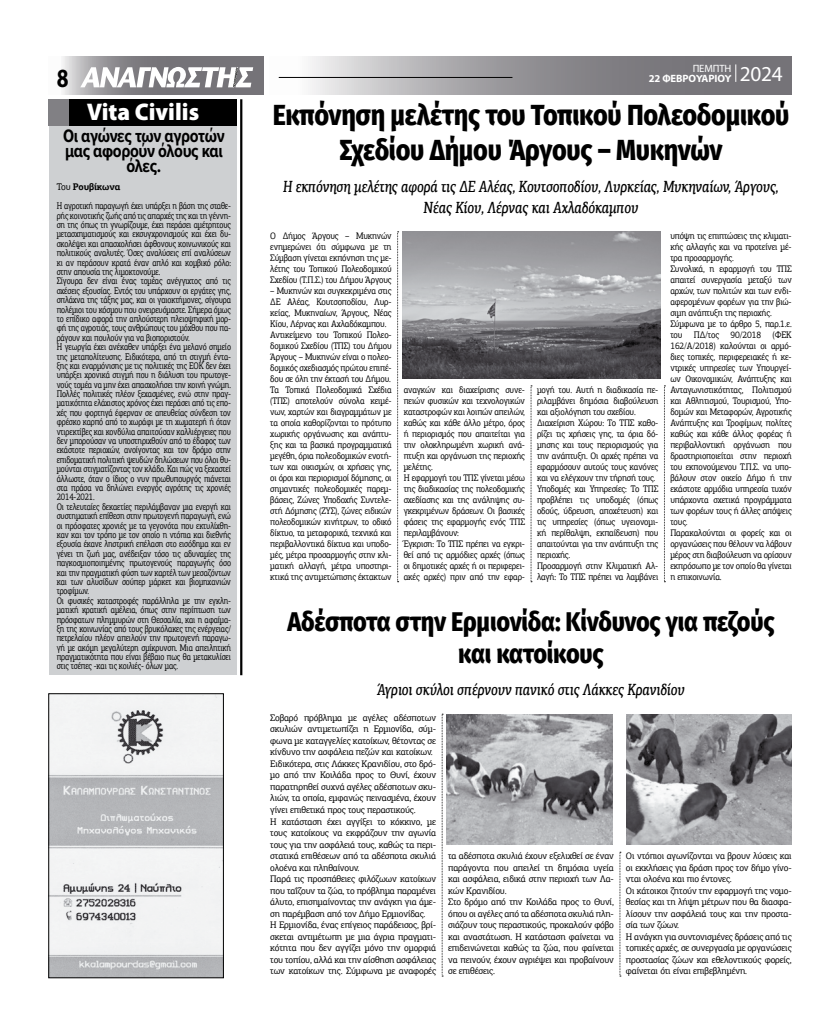
<style>
.page{position:relative;width:823px;height:1035px;background:#fff}
.page>*{position:absolute;margin:0;border:0;box-sizing:border-box;transform-origin:0 0}
.t1{font:800 29px/34.8px "Fira Sans";letter-spacing:-.01em;color:#000;text-align:center;scale:.87 1}
.t2{font:800 27px/32.4px "Fira Sans";letter-spacing:-.01em;color:#000;text-align:center;scale:.87 1}
.t3{font:700 26.3px "Myriad Pro";color:#000;scale:.81 1}
.t4{font:900 24.1px "Myriad Pro";color:#fff;scale:.96 1}
.t5{font:700 18.7px/14.6px "Proxima Nova Cond";letter-spacing:-.02em;color:#000;text-align:center;scale:.95 1}
.t6{font:italic 500 16.2px/21px "PF Agora Slab Pro";letter-spacing:-.01em;color:#000;text-align:center;scale:.8 1}
.t7{font:700 10.6px "Myriad Pro";letter-spacing:-.01em;color:#fff}
.t8{font:10.6px "Myriad Pro";letter-spacing:-.01em;color:#fff}
.t9{font:9.7px/9.4px "PF Agora Slab Pro";letter-spacing:-.02em;color:#000;scale:.81 1}
.t10{font:9.7px/18.8px "PF Agora Slab Pro";letter-spacing:-.02em;color:#000;scale:.95 1}
.t11{font:9.5px/11px "PF Agora Slab Pro";letter-spacing:-.02em;color:#000;scale:.9 1}
.t12{font:9.5px/11.5px "PF Agora Slab Pro";letter-spacing:-.02em;color:#000}
.s1{font-weight:400;font-size:21.3px}
.s2{font-weight:700}
</style>
<div class="page">
<svg style="left:62px;top:56px;width:201px;height:39px;background:#8f8d91"></svg>
<svg style="left:279px;top:56px;width:512px;height:39px;background:#9e9da0"></svg>
<svg style="left:80px;top:67px;width:173px;height:20px"></svg>
<hr style="left:278px;top:77px;width:234px;height:1px;background:#000">
<svg style="left:735px;top:64px;width:1px;height:18px"></svg>
<div style="left:49px;top:99px;width:187px;height:576px;background:#ced0d2"></div>
<hr style="left:240px;top:99px;width:2px;height:576px;background:#000">
<div style="left:68px;top:99px;width:168px;height:27px;background:#000"></div>
<div style="left:48px;top:99px;width:21px;height:27px;background:#818084"></div>
<img style="left:50px;top:695px;width:172px;height:281px">
<div style="left:48px;top:693px;width:176px;height:285px;border:1px solid #000"></div>
<svg style="left:441px;top:714px;width:2px;height:262px"></svg>
<svg style="left:619px;top:852px;width:1px;height:124px"></svg>
<svg style="left:397px;top:231px;width:1px;height:351px"></svg>
<svg style="left:530px;top:385px;width:1px;height:197px"></svg>
<svg style="left:664px;top:385px;width:1px;height:197px"></svg>
<img style="left:446px;top:714px;width:166px;height:130px">
<img style="left:626px;top:714px;width:165px;height:130px">
<img style="left:403px;top:231px;width:256px;height:147px">
<p class="t8" style="left:692px;top:62px;width:40px">ΠΕΜΠΤΗ</p>
<h3 class="t3" style="left:57px;top:61px;width:16px">8</h3>
<p class="t7" style="left:648px;top:71px;width:135px">22 ΦΕΒΡΟΥΑΡΙΟΥ <span class="s1">2024</span></p>
<h3 class="t4" style="left:87px;top:96px;width:118px">Vita Civilis</h3>
<h3 class="t5" style="left:63px;top:128px;width:171px">Οι αγώνες των αγροτών μας αφορούν όλους και όλες.</h3>
<p class="t10" style="left:57px;top:178px;width:185px">Του <span class="s2">Ρουβίκωνα<br></span>Η αγροτική παραγωγή έχει υπάρξει η βάση της σταθε-</p>
<p class="t9" style="left:57px;top:211px;width:216px">ρής κοινοτικής ζωής από τις απαρχές της και τη γέννη&shy;ση της όπως τη γνωρίζουμε, έχει περάσει αμέτρητους μετασχηματισμούς και εκσυγχρονισμούς και έχει δυ&shy;σκολέψει και απασχολήσει άφθονους κοινωνικούς και πολιτικούς αναλυτές. Όσες αναλύσεις επί αναλύσεων κι αν περάσουν κρατά έναν απλό και κομβικό ρόλο: στην απουσία της λιμοκτονούμε.<br>Σίγουρα δεν είναι ένας τομέας ανέγγιχτος από τις σχέσεις εξουσίας. Εντός του υπάρχουν οι εργάτες γης, σπλάχνα της τάξης μας, και οι γαιοκτήμονες, σίγουρα πολέμιοι του κόσμου που ονειρευόμαστε. Σήμερα όμως το επίδικο αφορά την απλούστερη πλειοψηφική μορ&shy;φή της αγροτιάς, τους ανθρώπους του μόχθου που πα&shy;ράγουν και πουλούν για να βιοποριστούν.<br>Η γεωργία έχει ανέκαθεν υπάρξει ένα μελανό σημείο της μεταπολίτευσης. Ειδικότερα, από τη στιγμή έντα&shy;ξης και εναρμόνισης με τις πολιτικές της ΕΟΚ δεν έχει υπάρξει χρονικά στιγμή που η διάλυση του πρωτογε&shy;νούς τομέα να μην έχει απασχολήσει την κοινή γνώμη.<br>Πολλές πολιτικές πλέον ξεχασμένες, ενώ στην πραγ&shy;ματικότητα ελάχιστος χρόνος έχει περάσει από τις επο&shy;χές που φορτηγά έφερναν σε απευθείας σύνδεση τον φρέσκο καρπό από το χωράφι με τη χωματερή ή όταν ντιρεκτίβες και κονδύλια απαιτούσαν καλλιέργειες που δεν μπορούσαν να υποστηριχθούν από το έδαφος των εκάστοτε περιοχών, ανοίγοντας και τον δρόμο στην επιδοματική πολιτική ψευδών δηλώσεων που όλοι θυ&shy;μούνται στιγματίζοντας τον κλάδο. Και πώς να ξεχαστεί άλλωστε, όταν ο ίδιος ο νυν πρωθυπουργός πιάνεται στα πράσα να δηλώνει ενεργός αγρότης τις χρονιές 2014-2021.<br>Οι τελευταίες δεκαετίες περιλάμβαναν μια ενεργή και συστηματική επίθεση στην πρωτογενή παραγωγή, ενώ οι πρόσφατες χρονιές με τα γεγονότα που εκτυλίχθη&shy;καν και τον τρόπο με τον οποίο η ντόπια και διεθνής εξουσία έκανε ληστρική επέλαση στο εισόδημα και εν γένει τη ζωή μας, ανέδειξαν τόσο τις αδυναμίες της παγκοσμιοποιημένης πρωτογενούς παραγωγής όσο και την πραγματική φύση των καρτέλ των μεσαζόντων και των αλυσίδων σούπερ μάρκετ και βιομηχανιών τροφίμων.<br>Οι φυσικές καταστροφές παράλληλα με την εγκλη&shy;ματική κρατική αμέλεια, όπως στην περίπτωση των πρόσφατων πλημμυρών στη Θεσσαλία, και η αφαίμα&shy;ξη της κοινωνίας από τους βρυκόλακες της ενέργειας/ πετρελαίου πλέον απειλούν την πρωτογενή παραγω&shy;γή με ακόμη μεγαλύτερη σμίκρυνση. Μια απειλητική πραγματικότητα που είναι βέβαιο πως θα μετακυλίσει στις τσέπες -και τις κοιλιές- όλων μας.</p>
<h1 class="t1" style="left:272px;top:95px;width:595px">Εκπόνηση μελέτης του Τοπικού Πολεοδομικού<br>Σχεδίου Δήμου Άργους – Μυκηνών</h1>
<h3 class="t6" style="left:283px;top:176px;width:620px">Η εκπόνηση μελέτης αφορά τις ΔΕ Αλέας, Κουτσοποδίου, Λυρκείας, Μυκηναίων, Άργους,<br>Νέας Κίου, Λέρνας και Αχλαδόκαμπου</h3>
<p class="t11" style="left:270px;top:230px;width:136px;text-align:justify">Ο Δήμος Άργους – Μυκηνών ενημερώνει ότι σύμφωνα με τη Σύμβαση γίνεται εκπόνηση της με&shy;λέτης του Τοπικού Πολεοδομικού Σχεδίου (Τ.Π.Σ.) του Δήμου Άργους</p>
<p class="t11" style="left:270px;top:285px;width:136px">– Μυκηνών και συγκεκριμένα στις<br>ΔΕ Αλέας, Κουτσοποδίου, Λυρ&shy;κείας, Μυκηναίων, Άργους, Νέας<br>Κίου, Λέρνας και Αχλαδόκαμπου.<br>Αντικείμενο του Τοπικού Πολεο&shy;δομικού Σχεδίου (ΤΠΣ) του Δήμου<br>Άργους – Μυκηνών είναι ο πολεο&shy;δομικός σχεδιασμός πρώτου επιπέ&shy;δου σε όλη την έκτασή του Δήμου.<br>Τα Τοπικά Πολεοδομικά Σχέδια (ΤΠΣ) αποτελούν σύνολα κειμέ&shy;νων, χαρτών και διαγραμμάτων με τα οποία καθορίζονται το πρότυπο χωρικής οργάνωσης και ανάπτυ&shy;ξης και τα βασικά προγραμματικά μεγέθη, όρια πολεοδομικών ενοτή&shy;των και οικισμών, οι χρήσεις γης, οι όροι και περιορισμοί δόμησης, οι σημαντικές πολεοδομικές παρεμ&shy;βάσεις, Ζώνες Υποδοχής Συντελε&shy;στή Δόμησης (ΖΥΣ), ζώνες ειδικών πολεοδομικών κινήτρων, το οδικό δίκτυο, τα μεταφορικά, τεχνικά και περιβαλλοντικά δίκτυα και υποδο&shy;μές, μέτρα προσαρμογής στην κλι&shy;ματική αλλαγή, μέτρα υποστηρι&shy;κτικά της αντιμετώπισης έκτακτων</p>
<p class="t11" style="left:670px;top:230px;width:136px">υπόψη τις επιπτώσεις της κλιματι&shy;κής αλλαγής και να προτείνει μέ&shy;τρα προσαρμογής.<br>Συνολικά, η εφαρμογή του ΤΠΣ απαιτεί συνεργασία μεταξύ των αρχών, των πολιτών και των ενδι&shy;αφερομένων φορέων για την βιώ&shy;σιμη ανάπτυξη της περιοχής.<br>Σύμφωνα με το άρθρο 5, παρ.1.ε. του ΠΔ/τος 90/2018 (ΦΕΚ<br>162/Α/2018) καλούνται οι αρμό&shy;διες τοπικές, περιφερειακές ή κε&shy;ντρικές υπηρεσίες των Υπουργεί&shy;ων Οικονομικών, Ανάπτυξης και<br>Ανταγωνιστικότητας, Πολιτισμού και Αθλητισμού, Τουρισμού, Υπο&shy;δομών και Μεταφορών, Αγροτικής<br>Ανάπτυξης και Τροφίμων, πολίτες καθώς και κάθε άλλος φορέας ή περιβαλλοντική οργάνωση που δραστηριοποιείται στην περιοχή του εκπονούμενου Τ.Π.Σ. να υπο&shy;βάλουν στον οικείο Δήμο ή την εκάστοτε αρμόδια υπηρεσία τυχόν υπάρχοντα σχετικά προγράμματα των φορέων τους ή άλλες απόψεις τους.<br>Παρακαλούνται οι φορείς και οι οργανώσεις που θέλουν να λάβουν μέρος στη διαβούλευση να ορίσουν εκπρόσωπο με τον οποίο θα γίνεται η επικοινωνία.</p>
<p class="t11" style="left:403px;top:384px;width:136px">αναγκών και διαχείρισης συνε&shy;πειών φυσικών και τεχνολογικών καταστροφών και λοιπών απειλών, καθώς και κάθε άλλο μέτρο, όρος ή περιορισμός που απαιτείται για την ολοκληρωμένη χωρική ανά&shy;πτυξη και οργάνωση της περιοχής μελέτης.<br>Η εφαρμογή του ΤΠΣ γίνεται μέσω της διαδικασίας της πολεοδομικής σχεδίασης και της ανάληψης συ&shy;γκεκριμένων δράσεων. Οι βασικές φάσεις της εφαρμογής ενός ΤΠΣ περιλαμβάνουν:<br>Έγκριση: Το ΤΠΣ πρέπει να εγκρι&shy;θεί από τις αρμόδιες αρχές (όπως οι δημοτικές αρχές ή οι περιφερει&shy;ακές αρχές) πριν από την εφαρ-</p>
<p class="t11" style="left:536px;top:384px;width:136px">μογή του. Αυτή η διαδικασία πε&shy;ριλαμβάνει δημόσια διαβούλευση και αξιολόγηση του σχεδίου.<br>Διαχείριση Χώρου: Το ΤΠΣ καθο&shy;ρίζει τις χρήσεις γης, τα όρια δό&shy;μησης και τους περιορισμούς για την ανάπτυξη. Οι αρχές πρέπει να εφαρμόσουν αυτούς τους κανόνες και να ελέγχουν την τήρησή τους.<br>Υποδομές και Υπηρεσίες: Το ΤΠΣ προβλέπει τις υποδομές (όπως οδούς, ύδρευση, αποχέτευση) και τις υπηρεσίες (όπως υγειονομι&shy;κή περίθαλψη, εκπαίδευση) που απαιτούνται για την ανάπτυξη της περιοχής.<br>Προσαρμογή στην Κλιματική Αλ&shy;λαγή: Το ΤΠΣ πρέπει να λαμβάνει</p>
<h2 class="t2" style="left:287px;top:603px;width:561px">Αδέσποτα στην Ερμιονίδα: Κίνδυνος για πεζούς και κατοίκους</h2>
<h3 class="t6" style="left:377px;top:679px;width:386px">Άγριοι σκύλοι σπέρνουν πανικό στις Λάκκες Κρανιδίου</h3>
<p class="t12" style="left:270px;top:712px;width:167px">Σοβαρό πρόβλημα με αγέλες αδέσποτων σκυλιών αντιμετωπίζει η Ερμιονίδα, σύμ&shy;φωνα με καταγγελίες κατοίκων, θέτοντας σε κίνδυνο την ασφάλεια πεζών και κατοίκων.<br>Ειδικότερα, στις Λάκκες Κρανιδίου, στο δρό&shy;μο από την Κοιλάδα προς το Θυνί, έχουν παρατηρηθεί συχνά αγέλες αδέσποτων σκυ&shy;λιών, τα οποία, εμφανώς πεινασμένα, έχουν γίνει επιθετικά προς τους περαστικούς.<br>Η κατάσταση έχει αγγίξει το κόκκινο, με τους κατοίκους να εκφράζουν την αγωνία τους για την ασφάλειά τους, καθώς τα περι&shy;στατικά επιθέσεων από τα αδέσποτα σκυλιά ολοένα και πληθαίνουν.<br>Παρά τις προσπάθειες φιλόζωων κατοίκων που ταΐζουν τα ζώα, το πρόβλημα παραμένει άλυτο, επισημαίνοντας την ανάγκη για άμε&shy;ση παρέμβαση από τον Δήμο Ερμιονίδας.<br>Η Ερμιονίδα, ένας επίγειος παράδεισος, βρί&shy;σκεται αντιμέτωπη με μια άγρια πραγματι&shy;κότητα που δεν αγγίζει μόνο την ομορφιά του τοπίου, αλλά και την αίσθηση ασφάλειας των κατοίκων της. Σύμφωνα με αναφορές</p>
<p class="t12" style="left:448px;top:850px;width:167px">τα αδέσποτα σκυλιά έχουν εξελιχθεί σε έναν παράγοντα που απειλεί τη δημόσια υγεία και ασφάλεια, ειδικά στην περιοχή των Λα&shy;κών Κρανιδίου.<br>Στο δρόμο από την Κοιλάδα προς το Θυνί, όπου οι αγέλες από τα αδέσποτα σκυλιά πλη&shy;σιάζουν τους περαστικούς, προκαλούν φόβο και αναστάτωση. Η κατάσταση φαίνεται να επιδεινώνεται καθώς τα ζώα, που φαίνεται να πεινούν, έχουν αγριέψει και προβαίνουν σε επιθέσεις.</p>
<p class="t12" style="left:625px;top:850px;width:167px">Οι ντόπιοι αγωνίζονται να βρουν λύσεις και οι εκκλήσεις για δράση προς τον δήμο γίνο&shy;νται ολοένα και πιο έντονες.<br>Οι κάτοικοι ζητούν την εφαρμογή της νομο&shy;θεσίας και τη λήψη μέτρων που θα διασφα&shy;λίσουν την ασφάλειά τους και την προστα&shy;σία των ζώων.<br>Η ανάγκη για συντονισμένες δράσεις από τις τοπικές αρχές, σε συνεργασία με οργανώσεις προστασίας ζώων και εθελοντικούς φορείς, φαίνεται ότι είναι επιβεβλημένη.</p>
</div>
